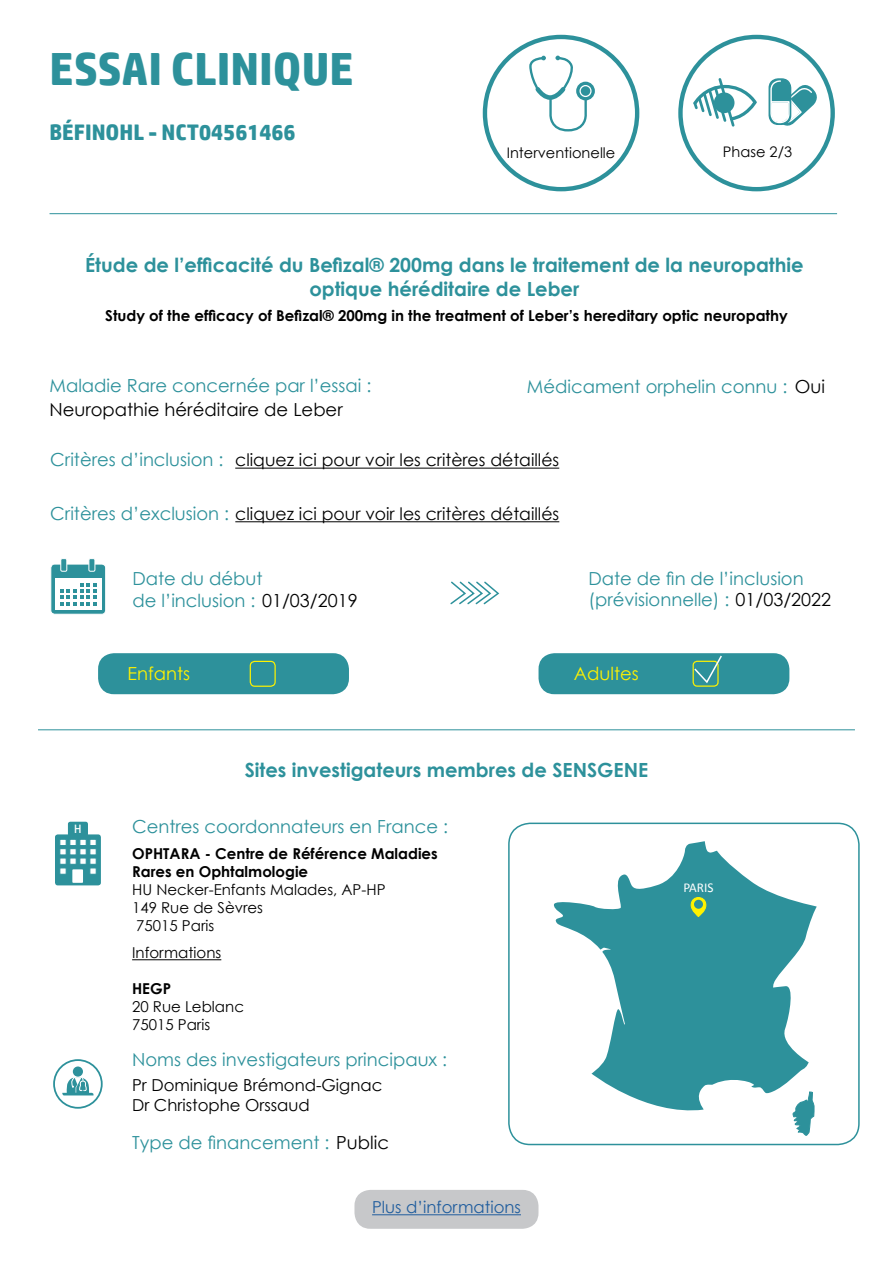
<style>
.page{position:relative;width:893px;height:1263px;background:#fff}
.page>*{position:absolute;margin:0;border:0;box-sizing:border-box;transform-origin:0 0}
.t1{font:700 46.5px "HP Simplified";color:#2d919b}
.t2{font:700 22.5px "HP Simplified";color:#2d919b}
.t3{font:700 19.5px/23.4px "Century Gothic";color:#2d919b;text-align:center}
.t4{font:18px/21.6px "Century Gothic";color:#2d919b}
.t5{font:18px "Century Gothic";color:#000}
.t6{font:18px "Century Gothic";color:#fff200}
.t7{font:17.25px "Century Gothic";color:#000}
.t8{font:16.5px/19.8px "Century Gothic";color:#000}
.t9{font:16.5px "Century Gothic";color:#215e9e}
.t10{font:700 15px/18px "Century Gothic";color:#000}
.t11{font:15px/18px "Century Gothic";color:#000}
.t12{font:14.55px "Century Gothic";color:#000}
.t13{font:13.5px "Calibri";color:#fff}
.t14{font:12.15px "HP Simplified";color:#fff}
.s1{color:#000}
.s2{font-size:18px;color:#2d919b}
</style>
<div class="page">
<hr style="left:50px;top:213px;width:787px;height:1px;background:#2d919b">
<svg style="left:450px;top:581px;width:50px;height:24px"></svg>
<div style="left:98px;top:653px;width:251px;height:41px;background:#2d919b;border-radius:16px"></div>
<div style="left:354px;top:1190px;width:184px;height:39px;background:#c7c8ca;border-radius:16px"></div>
<div style="left:538px;top:653px;width:251px;height:41px;background:#2d919b;border-radius:16px"></div>
<hr style="left:372px;top:1214px;width:149px;height:1px;background:#215e9e">
<div style="left:250px;top:661px;width:26px;height:26px;border:1px solid #fff200;border-radius:4px"></div>
<div style="left:693px;top:661px;width:26px;height:26px;border:1px solid #fff200;border-radius:4px"></div>
<svg style="left:693px;top:655px;width:29px;height:29px"></svg>
<hr style="left:235px;top:468px;width:324px;height:1px;background:#000">
<hr style="left:235px;top:521px;width:324px;height:1px;background:#000">
<hr style="left:38px;top:729px;width:817px;height:1px;background:#2d919b">
<div style="left:508px;top:822px;width:352px;height:323px;border:2px solid #2d919b;border-radius:21px"></div>
<svg style="left:554px;top:841px;width:263px;height:270px;fill:#2d919b"></svg>
<svg style="left:792px;top:1092px;width:23px;height:44px"></svg>
<div style="left:691px;top:897px;width:15px;height:19px;background:#fff200;border-radius:7px"></div>
<div style="left:691px;top:897px;width:15px;height:19px;border:1px solid #fff200;border-radius:7px"></div>
<div style="left:694px;top:900px;width:9px;height:9px;background:#2d919b;border-radius:50%"></div>
<div style="left:55px;top:834px;width:46px;height:51px;background:#2d919b;border-radius:3px"></div>
<svg style="left:60px;top:839px;width:36px;height:35px"></svg>
<div style="left:72px;top:869px;width:11px;height:14px;background:#fff"></div>
<div style="left:69px;top:822px;width:18px;height:14px;background:#2d919b;border-radius:2px"></div>
<div style="left:68px;top:822px;width:20px;height:14px;border:2px solid #2d919b;border-radius:2px"></div>
<svg style="left:62px;top:1072px;width:32px;height:23px"></svg>
<div style="left:73px;top:1066px;width:10px;height:11px;background:#2d919b;border-radius:50%"></div>
<div style="left:53px;top:1059px;width:50px;height:50px;border:2px solid #2d919b;border-radius:50%"></div>
<div style="left:51px;top:564px;width:55px;height:50px;background:#2d919b;border-radius:4px"></div>
<div style="left:50px;top:564px;width:56px;height:50px;border:1px solid #fff;border-radius:4px"></div>
<div style="left:89px;top:559px;width:6px;height:12px;background:#2d919b"></div>
<div style="left:88px;top:558px;width:7px;height:14px;border:1px solid #fff"></div>
<div style="left:61px;top:559px;width:6px;height:12px;background:#2d919b"></div>
<div style="left:60px;top:558px;width:7px;height:14px;border:1px solid #fff"></div>
<div style="left:55px;top:578px;width:47px;height:32px;background:#fff"></div>
<svg style="left:60px;top:583px;width:37px;height:22px"></svg>
<div style="left:483px;top:35px;width:156px;height:156px;border:4px solid #2d919b;border-radius:50%"></div>
<svg style="left:576px;top:82px;width:19px;height:18px"></svg>
<div style="left:579px;top:85px;width:13px;height:12px;border:1px solid #fff;border-radius:50%"></div>
<svg style="left:529px;top:55px;width:60px;height:77px"></svg>
<hr style="left:132px;top:959px;width:89px;height:1px;background:#000">
<div style="left:678px;top:35px;width:157px;height:156px;border:4px solid #2d919b;border-radius:50%"></div>
<svg style="left:691px;top:76px;width:66px;height:51px"></svg>
<div style="left:768px;top:78px;width:23px;height:47px;border:1px solid #2d919b;border-radius:9px"></div>
<svg style="left:769px;top:80px;width:48px;height:46px"></svg>
<h1 class="t1" style="left:50px;top:41px;width:306px">ESSAI CLINIQUE</h1>
<p class="t2" style="left:50px;top:119px;width:248px">BÉFINOHL - NCT04561466</p>
<p class="t12" style="left:507px;top:144px;width:110px">Interventionelle</p>
<p class="t12" style="left:723px;top:143px;width:71px">Phase 2/3</p>
<p class="t3" style="left:85px;top:253px;width:720px">Étude de l’efficacité du Befizal® 200mg dans le traitement de la neuropathie optique héréditaire de Leber</p>
<p class="t10" style="left:105px;top:306px;width:684px">Study of the efficacy of Befizal® 200mg in the treatment of Leber’s hereditary optic neuropathy</p>
<p class="t4" style="left:50px;top:374px;width:323px">Maladie Rare concernée par l’essai :</p>
<p class="t5" style="left:50px;top:398px;width:295px">Neuropathie héréditaire de Leber</p>
<p class="t4" style="left:527px;top:375px;width:299px">Médicament orphelin connu : <span class="s1">Oui</span></p>
<p class="t4" style="left:50px;top:449px;width:175px">Critères d’inclusion :</p>
<p class="t7" style="left:50px;top:503px;width:510px"><span class="s2">Critères d’exclusion :</span> cliquez ici pour voir les critères détaillés</p>
<p class="t7" style="left:235px;top:450px;width:325px">cliquez ici pour voir les critères détaillés</p>
<p class="t4" style="left:132px;top:567px;width:227px">Date du début<br>de l’inclusion : <span class="s1">01/03/2019</span></p>
<p class="t4" style="left:588px;top:567px;width:244px">Date de fin de l’inclusion (prévisionnelle) : <span class="s1">01/03/2022</span></p>
<p class="t14" style="left:74px;top:821px;width:9px">H</p>
<p class="t6" style="left:127px;top:662px;width:64px">Enfants</p>
<p class="t6" style="left:574px;top:662px;width:66px">Adultes</p>
<p class="t3" style="left:245px;top:758px;width:405px">Sites investigateurs membres de SENSGENE</p>
<p class="t4" style="left:132px;top:815px;width:317px">Centres coordonnateurs en France :</p>
<p class="t10" style="left:132px;top:844px;width:307px">OPHTARA - Centre de Référence Maladies<br>Rares en Ophtalmologie</p>
<p class="t11" style="left:132px;top:881px;width:255px">HU Necker-Enfants Malades, AP-HP<br>149 Rue de Sèvres<br>75015 Paris</p>
<p class="t11" style="left:132px;top:944px;width:91px">Informations</p>
<p class="t10" style="left:132px;top:979px;width:40px">HEGP</p>
<p class="t11" style="left:132px;top:998px;width:113px">20 Rue Leblanc<br>75015 Paris</p>
<p class="t4" style="left:132px;top:1048px;width:317px">Noms des investigateurs principaux :</p>
<p class="t8" style="left:132px;top:1075px;width:252px">Pr Dominique Brémond-Gignac<br>Dr Christophe Orssaud</p>
<p class="t4" style="left:132px;top:1131px;width:258px">Type de financement : <span class="s1">Public</span></p>
<p class="t9" style="left:372px;top:1197px;width:150px">Plus d’informations</p>
<p class="t13" style="left:683px;top:879px;width:32px">PARIS</p>
</div>
